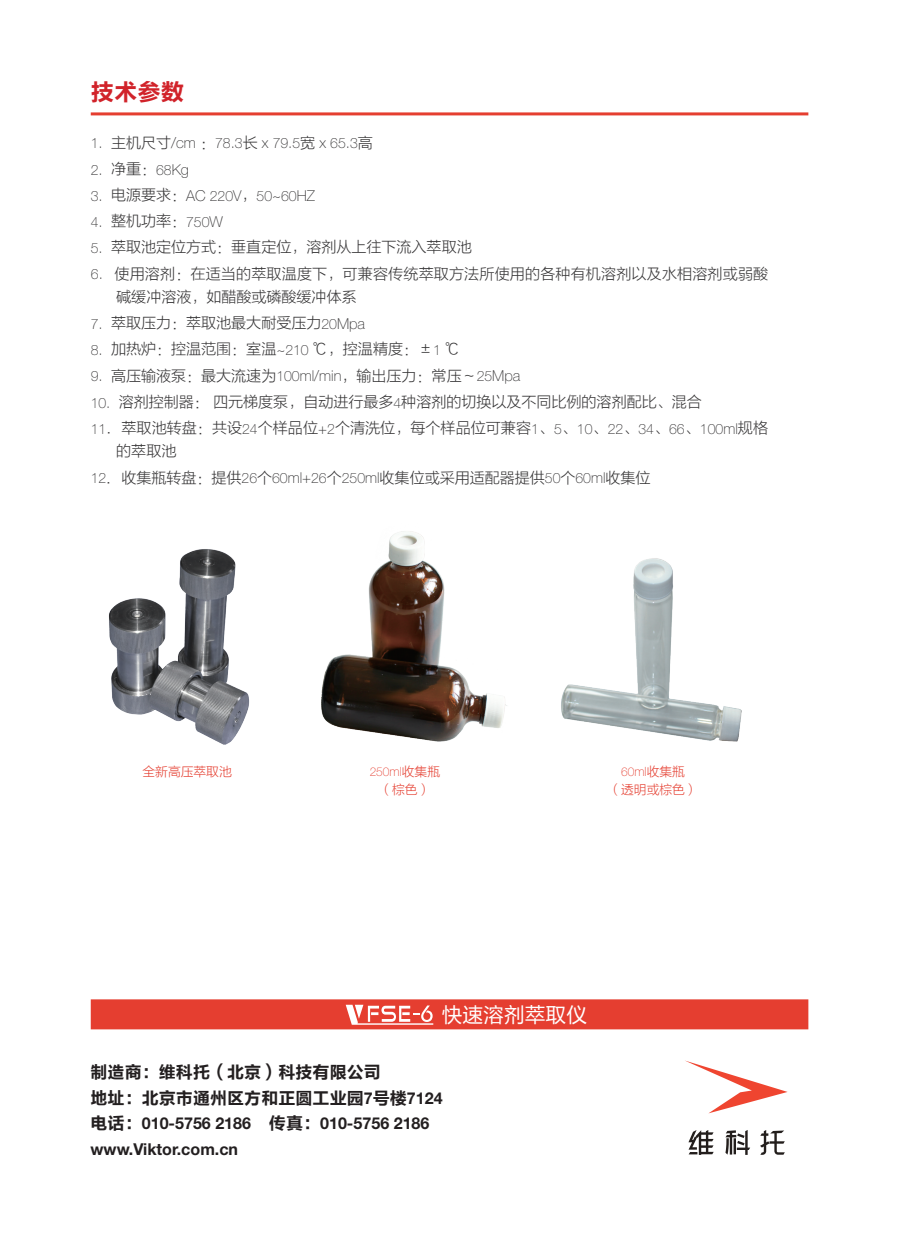
<style>
.page{position:relative;width:919px;height:1238px;background:#fff}
.page>*{position:absolute;margin:0;border:0;box-sizing:border-box;transform-origin:0 0}
.章节标题{font:23.4px "FZLTCHK GBK1 0";color:#d1232a}
.章节标题-2{font:20.7px "FZLTHK GBK1 0";color:#fff}
.强调{font:17.1px "FZLTCHK GBK1 0";color:#231f20}
.强调-2{font:700 16.35px "Helvetica Neue LT Pro";color:#231f20}
.正文{font:15px/23.4px "FZLTXHK GBK1 0";color:#333233}
.正文-2{font:100 14.25px "Helvetica Neue LT Pro";color:#333233}
.表格{font:12.75px "FZLTXHK GBK1 0";color:#e53e30}
.表格-2{font:100 12.15px "Helvetica Neue LT Pro";color:#e53e30}
.s1{font-size:15px}
.s2{font-family:"FZLTXHK GBK1 0";font-weight:400;font-size:15px}
.s3{font-family:"Helvetica Neue LT Pro";font-weight:100;font-size:14.25px}
.s4{font-family:"Helvetica Neue LT Pro";font-weight:100}
.s5{font-size:12.75px}
.s6{font-family:"FZLTXHK GBK1 0";font-weight:400;font-size:12.75px}
.s7{font-family:"Helvetica Neue LT Pro";font-weight:100;font-size:12.15px}
.s8{font-family:"Helvetica Neue LT Pro";font-weight:700;font-size:16.35px}
.s9{font-family:"FZLTCHK GBK1 0";font-weight:400;font-size:17.1px}
</style>
<div class="page">
<div style="left:91px;top:999px;width:717px;height:30px;background:#e53e30"></div>
<svg style="left:345px;top:1004px;width:88px;height:20px"></svg>
<svg style="left:685px;top:1060px;width:102px;height:53px"></svg>
<svg style="left:688px;top:1130px;width:96px;height:24px"></svg>
<img style="left:321px;top:531px;width:186px;height:211px">
<img style="left:561px;top:558px;width:181px;height:184px">
<hr style="left:91px;top:112px;width:717px;height:3px;background:#e53e30">
<img style="left:109px;top:549px;width:141px;height:196px">
<p class="章节标题" style="left:91px;top:79px;width:95px">技术参数</p>
<p class="正文-2" style="left:91px;top:135px;width:283px">1<span class="s1">.</span> <span class="s2">主机尺寸</span><span class="s1">/cm</span> <span class="s2">：</span>78<span class="s1">.</span>3<span class="s2">长</span> <span class="s1">x</span> 79<span class="s1">.</span>5<span class="s2">宽</span> <span class="s1">x</span> 65<span class="s1">.</span>3<span class="s2">高</span></p>
<p class="正文-2" style="left:91px;top:161px;width:100px">2<span class="s1">.</span> <span class="s2">净重：</span>68<span class="s1">Kg</span></p>
<p class="正文-2" style="left:91px;top:187px;width:225px">3<span class="s1">.</span> <span class="s2">电源要求：</span><span class="s1">AC</span> 220<span class="s1">V</span><span class="s2">，</span>50<span class="s1">~</span>60<span class="s1">HZ</span></p>
<p class="正文" style="left:91px;top:210px;width:134px"><span class="s3">4</span><span class="s4">.</span> 整机功率：<span class="s3">750</span><span class="s4">W</span></p>
<p class="正文" style="left:91px;top:236px;width:382px"><span class="s3">5</span><span class="s4">.</span> 萃取池定位方式：垂直定位，溶剂从上往下流入萃取池</p>
<p class="正文" style="left:116px;top:262px;width:653px;text-indent:-26px"><span class="s3">6</span><span class="s4">.</span> 使用溶剂：在适当的萃取温度下，可兼容传统萃取方法所使用的各种有机溶剂以及水相溶剂或弱酸碱缓冲溶液，如醋酸或磷酸缓冲体系</p>
<p class="正文" style="left:91px;top:312px;width:276px"><span class="s3">7</span><span class="s4">.</span> 萃取压力：萃取池最大耐受压力<span class="s3">20</span><span class="s4">Mpa</span></p>
<p class="正文" style="left:91px;top:338px;width:371px"><span class="s3">8</span><span class="s4">.</span> 加热炉：控温范围：室温<span class="s4">~</span><span class="s3">210</span> ℃，控温精度：±<span class="s3">1</span> ℃</p>
<p class="正文" style="left:91px;top:364px;width:431px"><span class="s3">9</span><span class="s4">.</span> 高压输液泵：最大流速为<span class="s3">100</span><span class="s4">ml/min</span>，输出压力：常压～<span class="s3">25</span><span class="s4">Mpa</span></p>
<p class="正文" style="left:91px;top:390px;width:612px"><span class="s3">10</span><span class="s4">.</span> 溶剂控制器：四元梯度泵，自动进行最多<span class="s3">4</span>种溶剂的切换以及不同比例的溶剂配比、混合</p>
<p class="正文" style="left:116px;top:416px;width:653px;text-indent:-26px"><span class="s3">11</span>．萃取池转盘：共设<span class="s3">24</span>个样品位<span class="s4">+</span><span class="s3">2</span>个清洗位，每个样品位可兼容<span class="s3">1</span>、<span class="s3">5</span>、<span class="s3">10</span>、<span class="s3">22</span>、<span class="s3">34</span>、<span class="s3">66</span>、<span class="s3">100</span><span class="s4">ml</span>规格的萃取池</p>
<p class="正文" style="left:91px;top:466px;width:561px"><span class="s3">12</span>．收集瓶转盘：提供<span class="s3">26</span>个<span class="s3">60</span><span class="s4">ml+</span><span class="s3">26</span>个<span class="s3">250</span><span class="s4">ml</span>收集位或采用适配器提供<span class="s3">50</span>个<span class="s3">60</span><span class="s4">ml</span>收集位</p>
<p class="表格" style="left:142px;top:764px;width:91px">全新高压萃取池</p>
<p class="表格-2" style="left:369px;top:764px;width:72px">250<span class="s5">ml</span><span class="s6">收集瓶</span></p>
<p class="表格" style="left:379px;top:782px;width:52px">（棕色）</p>
<p class="表格" style="left:621px;top:764px;width:65px"><span class="s7">60</span><span class="s4">ml</span>收集瓶</p>
<p class="表格" style="left:608px;top:782px;width:91px">（透明或棕色）</p>
<p class="章节标题-2" style="left:441px;top:1003px;width:147px">快速溶剂萃取仪</p>
<p class="强调" style="left:91px;top:1062px;width:292px">制造商：维科托（北京）科技有限公司</p>
<p class="强调" style="left:91px;top:1088px;width:353px">地址：北京市通州区方和正圆工业园<span class="s8">7</span>号楼<span class="s8">7124</span></p>
<p class="强调-2" style="left:91px;top:1113px;width:340px"><span class="s9">电话：</span>010-5756 2186 <span class="s9">传真：</span>010-5756 2186</p>
<p class="强调-2" style="left:91px;top:1138px;width:149px">www.Viktor.com.cn</p>
</div>
